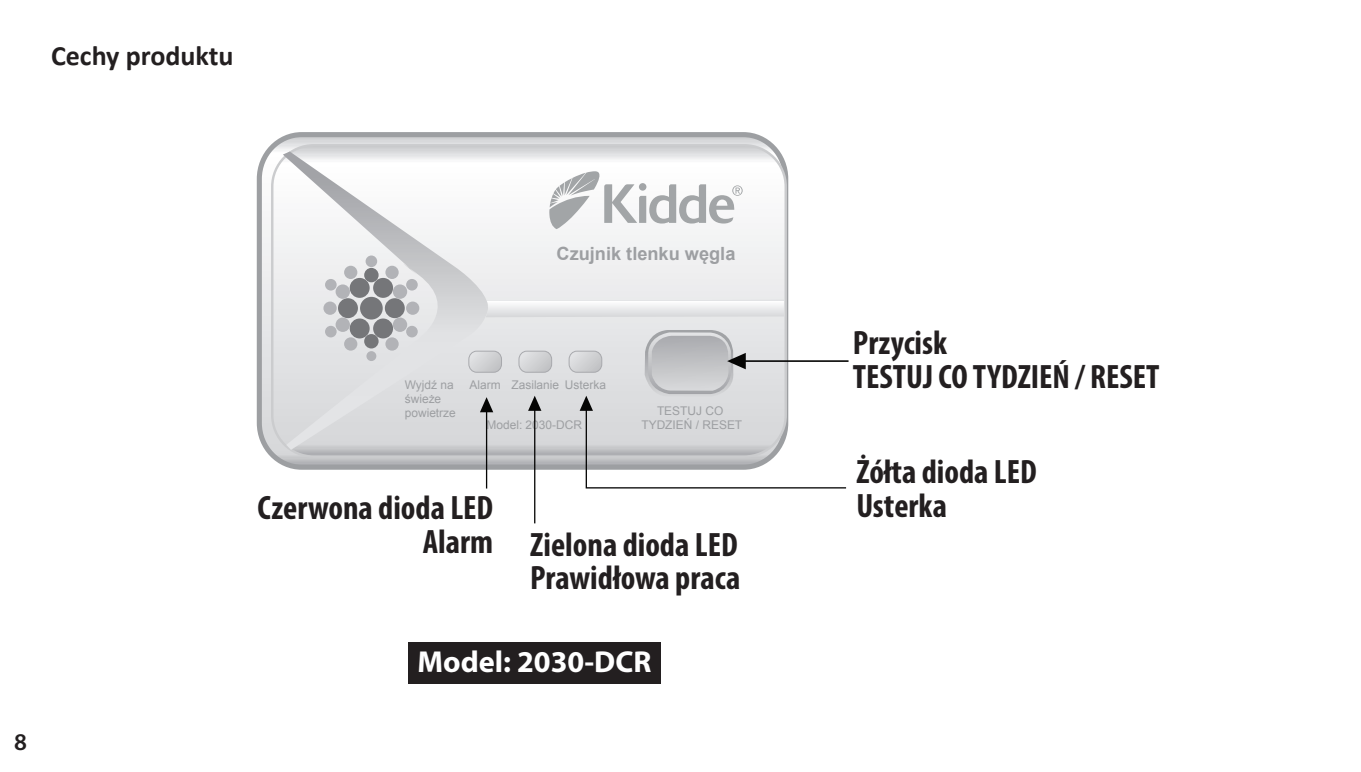
<style>
.page{position:relative;width:1361px;height:772px;background:#fff}
.page>*{position:absolute;margin:0;border:0;box-sizing:border-box;transform-origin:0 0}
.t1{font:700 condensed 34px/34px "Myriad Pro";color:#231f20}
.t2{font:700 30.4px "Myriad Pro";color:#fff}
.t3{font:700 28px "Calibri";color:#231f20}
.t4{font:600 24px "Myriad Pro";color:#231f20}
.t5{font:700 18px "Arial";color:#9d9fa2}
.t6{font:12px/14px "Arial";color:#9d9fa2}
</style>
<div class="page">
<svg style="left:263px;top:138px;width:511px;height:329px"></svg>
<div style="left:257px;top:132px;width:531px;height:337px;border:5px solid #9d9fa2;border-radius:43px"></div>
<svg style="left:272px;top:145px;width:514px;height:311px"></svg>
<div style="left:271px;top:144px;width:516px;height:313px;border:2px solid #cbccce;border-radius:41px"></div>
<svg style="left:491px;top:351px;width:10px;height:21px"></svg>
<div style="left:468px;top:350px;width:34px;height:22px;border:1px solid #a8a9ad;border-radius:8px"></div>
<svg style="left:519px;top:351px;width:33px;height:21px"></svg>
<div style="left:518px;top:350px;width:34px;height:22px;border:1px solid #a8a9ad;border-radius:8px"></div>
<div style="left:568px;top:350px;width:34px;height:22px;border:1px solid #a8a9ad;border-radius:8px"></div>
<svg style="left:491px;top:299px;width:293px;height:18px"></svg>
<svg style="left:283px;top:151px;width:208px;height:298px"></svg>
<svg style="left:549px;top:171px;width:193px;height:58px"></svg>
<div style="left:408px;top:641px;width:253px;height:42px;background:#231f20"></div>
<hr style="left:736px;top:360px;width:112px;height:1px;background:#050504">
<hr style="left:486px;top:409px;width:1px;height:79px;background:#050504">
<hr style="left:534px;top:403px;width:1px;height:120px;background:#050504">
<svg style="left:480px;top:397px;width:13px;height:15px"></svg>
<svg style="left:528px;top:395px;width:13px;height:15px"></svg>
<svg style="left:569px;top:330px;width:278px;height:159px"></svg>
<p class="t3" style="left:51px;top:39px;width:184px">Cechy produktu</p>
<p class="t4" style="left:14px;top:726px;width:14px">8</p>
<p class="t5" style="left:556px;top:241px;width:180px">Czujnik tlenku węgla</p>
<p class="t6" style="left:405px;top:377px;width:50px">Wyjdź na</p>
<p class="t6" style="left:469px;top:377px;width:138px">Alarm Zasilanie Usterka</p>
<p class="t6" style="left:405px;top:391px;width:53px">świeże powietrze</p>
<p class="t6" style="left:657px;top:403px;width:68px">TESTUJ CO</p>
<p class="t6" style="left:486px;top:417px;width:97px">Model: 2030-DCR</p>
<p class="t6" style="left:641px;top:417px;width:102px">TYDZIEŃ / RESET</p>
<p class="t1" style="left:853px;top:325px;width:308px">Przycisk<br>TESTUJ CO TYDZIEŃ / RESET</p>
<p class="t1" style="left:856px;top:453px;width:182px">Żółta dioda LED</p>
<p class="t1" style="left:257px;top:489px;width:237px">Czerwona dioda LED</p>
<p class="t1" style="left:856px;top:487px;width:92px">Usterka</p>
<p class="t1" style="left:423px;top:526px;width:319px;text-align:right">Alarm Zielona dioda LED<br>Prawidłowa praca</p>
<p class="t2" style="left:417px;top:641px;width:235px">Model: 2030-DCR</p>
</div>
